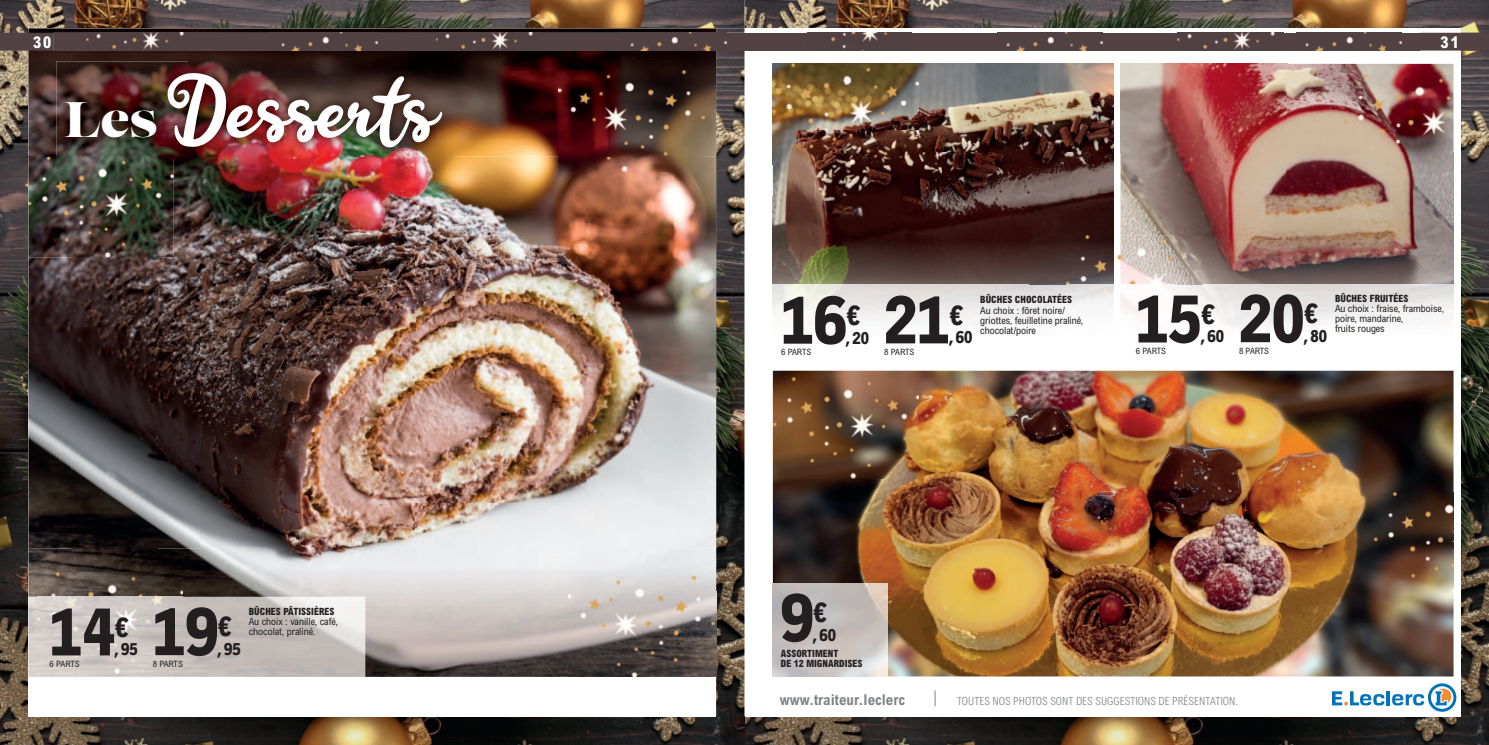
<style>
.page{position:relative;width:1489px;height:745px;background:#fff}
.page>*{position:absolute;margin:0;border:0;box-sizing:border-box;transform-origin:0 0}
.t1{font:90px "Happy Sunday";color:#fff}
.t2{font:700 condensed 81.88px "Edouard";color:#231f20}
.t3{font:700 condensed 33.75px "Edouard";color:#231f20}
.t4{font:700 condensed 20.75px "Edouard";color:#231f20}
.t5{font:800 condensed 16.25px "Arial MT Pro";color:#fff}
.t6{font:700 condensed 15px "Arial MT Pro";color:#808285}
.t7{font:300 condensed 11.25px "Arial MT Pro";color:#808285}
.t8{font:condensed 10px/10px "Arial MT Pro";color:#231f20}
.t9{font:800 condensed 10px/10px "Arial MT Pro";color:#231f20}
.t10{font:condensed 8.75px "Arial MT Pro";letter-spacing:-.02em;color:#231f20}
.s1{font-family:"Lust";font-size:49.75px}
</style>
<div class="page">
<img style="left:0;top:0;width:1488px;height:33px">
<img style="left:1445px;top:51px;width:43px;height:693px">
<img style="left:44px;top:716px;width:1401px;height:28px">
<div style="left:744px;top:28px;width:716px;height:688px;background:#fff"></div>
<img style="left:0;top:51px;width:44px;height:693px">
<img style="left:716px;top:28px;width:28px;height:688px">
<img style="left:73px;top:716px;width:627px;height:1px">
<img style="left:744px;top:0;width:1px;height:744px">
<div style="left:28px;top:28px;width:688px;height:688px;background:#fff"></div>
<hr style="left:1386px;top:690px;width:3px;height:15px;background:#0073bc">
<svg style="left:1332px;top:691px;width:52px;height:14px"></svg>
<svg style="left:1392px;top:683px;width:64px;height:28px"></svg>
<svg style="left:934px;top:690px;width:1px;height:16px"></svg>
<div style="left:744px;top:33px;width:675px;height:18px;background:#524244"></div>
<div style="left:1419px;top:33px;width:69px;height:18px;background:#524244"></div>
<img style="left:28px;top:257px;width:43px;height:291px">
<img style="left:673px;top:71px;width:43px;height:477px">
<img style="left:415px;top:157px;width:172px;height:391px">
<img style="left:587px;top:171px;width:86px;height:377px">
<img style="left:157px;top:159px;width:258px;height:389px">
<img style="left:71px;top:257px;width:86px;height:291px">
<img style="left:365px;top:676px;width:351px;height:1px">
<img style="left:71px;top:28px;width:645px;height:43px">
<img style="left:28px;top:28px;width:43px;height:128px">
<img style="left:453px;top:71px;width:106px;height:86px">
<img style="left:71px;top:548px;width:645px;height:42px">
<img style="left:28px;top:548px;width:43px;height:48px">
<img style="left:714px;top:590px;width:2px;height:86px">
<img style="left:329px;top:590px;width:240px;height:86px">
<img style="left:183px;top:590px;width:146px;height:6px">
<div style="left:0;top:33px;width:54px;height:18px;background:#524244"></div>
<div style="left:54px;top:33px;width:690px;height:18px;background:#524244"></div>
<img style="left:621px;top:51px;width:95px;height:1px">
<img style="left:630px;top:33px;width:96px;height:18px">
<img style="left:272px;top:33px;width:105px;height:19px">
<img style="left:436px;top:33px;width:105px;height:19px">
<img style="left:87px;top:33px;width:105px;height:19px">
<img style="left:1006px;top:33px;width:96px;height:18px">
<img style="left:1305px;top:33px;width:96px;height:18px">
<img style="left:1177px;top:33px;width:98px;height:17px">
<img style="left:806px;top:33px;width:82px;height:18px">
<img style="left:56px;top:61px;width:397px;height:98px">
<img style="left:28px;top:157px;width:146px;height:100px">
<svg style="left:28px;top:156px;width:28px;height:1px"></svg>
<img style="left:56px;top:156px;width:118px;height:1px">
<img style="left:559px;top:71px;width:145px;height:100px">
<img style="left:569px;top:676px;width:145px;height:1px">
<img style="left:569px;top:575px;width:145px;height:101px">
<img style="left:772px;top:164px;width:43px;height:32px">
<img style="left:918px;top:64px;width:195px;height:88px">
<img style="left:815px;top:152px;width:255px;height:44px">
<img style="left:1070px;top:152px;width:43px;height:83px">
<img style="left:772px;top:196px;width:298px;height:89px">
<img style="left:1120px;top:64px;width:333px;height:176px">
<img style="left:1173px;top:240px;width:280px;height:45px">
<img style="left:772px;top:370px;width:681px;height:306px">
<img style="left:773px;top:377px;width:145px;height:101px">
<img style="left:772px;top:64px;width:146px;height:100px">
<img style="left:38px;top:572px;width:145px;height:24px">
<img style="left:1453px;top:492px;width:1px;height:100px">
<img style="left:1374px;top:492px;width:79px;height:100px">
<img style="left:1344px;top:75px;width:107px;height:69px">
<img style="left:1113px;top:235px;width:60px;height:50px">
<img style="left:1066px;top:235px;width:47px;height:50px">
<svg style="left:772px;top:285px;width:682px;height:40px"></svg>
<img style="left:1120px;top:285px;width:333px;height:42px">
<img style="left:1120px;top:285px;width:54px;height:20px">
<img style="left:28px;top:596px;width:337px;height:80px">
<svg style="left:772px;top:676px;width:115px;height:1px"></svg>
<img style="left:772px;top:583px;width:115px;height:93px">
<h3 class="t5" style="left:33px;top:33px;width:20px">30</h3>
<h3 class="t5" style="left:1440px;top:33px;width:20px">31</h3>
<h1 class="t1" style="left:65px;top:70px;width:373px"><span class="s1">Les</span> Desserts</h1>
<h2 class="t2" style="left:781px;top:267px;width:67px">16</h2>
<h3 class="t3" style="left:846px;top:293px;width:15px">€</h3>
<h3 class="t4" style="left:844px;top:324px;width:26px">,20</h3>
<h2 class="t2" style="left:884px;top:267px;width:67px">21</h2>
<h3 class="t3" style="left:949px;top:293px;width:15px">€</h3>
<h3 class="t4" style="left:947px;top:324px;width:26px">,60</h3>
<p class="t9" style="left:980px;top:295px;width:93px">BÛCHES CHOCOLATÉES</p>
<p class="t8" style="left:980px;top:305px;width:105px">Au choix : fôret noire/ griottes, feuilletine praliné, chocolat/poire</p>
<p class="t10" style="left:781px;top:347px;width:32px">6 PARTS</p>
<p class="t10" style="left:884px;top:347px;width:32px">8 PARTS</p>
<h2 class="t2" style="left:1135px;top:266px;width:67px">15</h2>
<h3 class="t3" style="left:1201px;top:292px;width:15px">€</h3>
<h3 class="t4" style="left:1198px;top:323px;width:26px">,60</h3>
<h2 class="t2" style="left:1238px;top:266px;width:67px">20</h2>
<h3 class="t3" style="left:1304px;top:292px;width:15px">€</h3>
<h3 class="t4" style="left:1302px;top:322px;width:26px">,80</h3>
<p class="t9" style="left:1334px;top:293px;width:75px">BÛCHES FRUITÉES</p>
<p class="t8" style="left:1334px;top:304px;width:111px">Au choix : fraise, framboise, poire, mandarine,<br>fruits rouges</p>
<p class="t10" style="left:1135px;top:346px;width:32px">6 PARTS</p>
<p class="t10" style="left:1238px;top:346px;width:32px">8 PARTS</p>
<h2 class="t2" style="left:50px;top:579px;width:67px">14</h2>
<h3 class="t3" style="left:115px;top:605px;width:15px">€</h3>
<h3 class="t4" style="left:113px;top:635px;width:26px">,95</h3>
<h2 class="t2" style="left:153px;top:578px;width:67px">19</h2>
<h3 class="t3" style="left:218px;top:604px;width:15px">€</h3>
<h3 class="t4" style="left:216px;top:635px;width:26px">,95</h3>
<p class="t9" style="left:249px;top:606px;width:87px">BÛCHES PÂTISSIÈRES</p>
<p class="t8" style="left:249px;top:616px;width:91px">Au choix : vanille, café, chocolat, praliné.</p>
<p class="t10" style="left:50px;top:658px;width:32px">6 PARTS</p>
<p class="t10" style="left:153px;top:658px;width:32px">8 PARTS</p>
<h2 class="t2" style="left:780px;top:564px;width:34px">9</h2>
<h3 class="t3" style="left:813px;top:590px;width:15px">€</h3>
<h3 class="t4" style="left:811px;top:621px;width:26px">,60</h3>
<p class="t9" style="left:780px;top:648px;width:83px">ASSORTIMENT<br>DE 12 MIGNARDISES</p>
<h3 class="t6" style="left:780px;top:691px;width:126px">www.traiteur.leclerc</h3>
<p class="t7" style="left:957px;top:694px;width:282px">TOUTES NOS PHOTOS SONT DES SUGGESTIONS DE PRÉSENTATION.</p>
</div>
